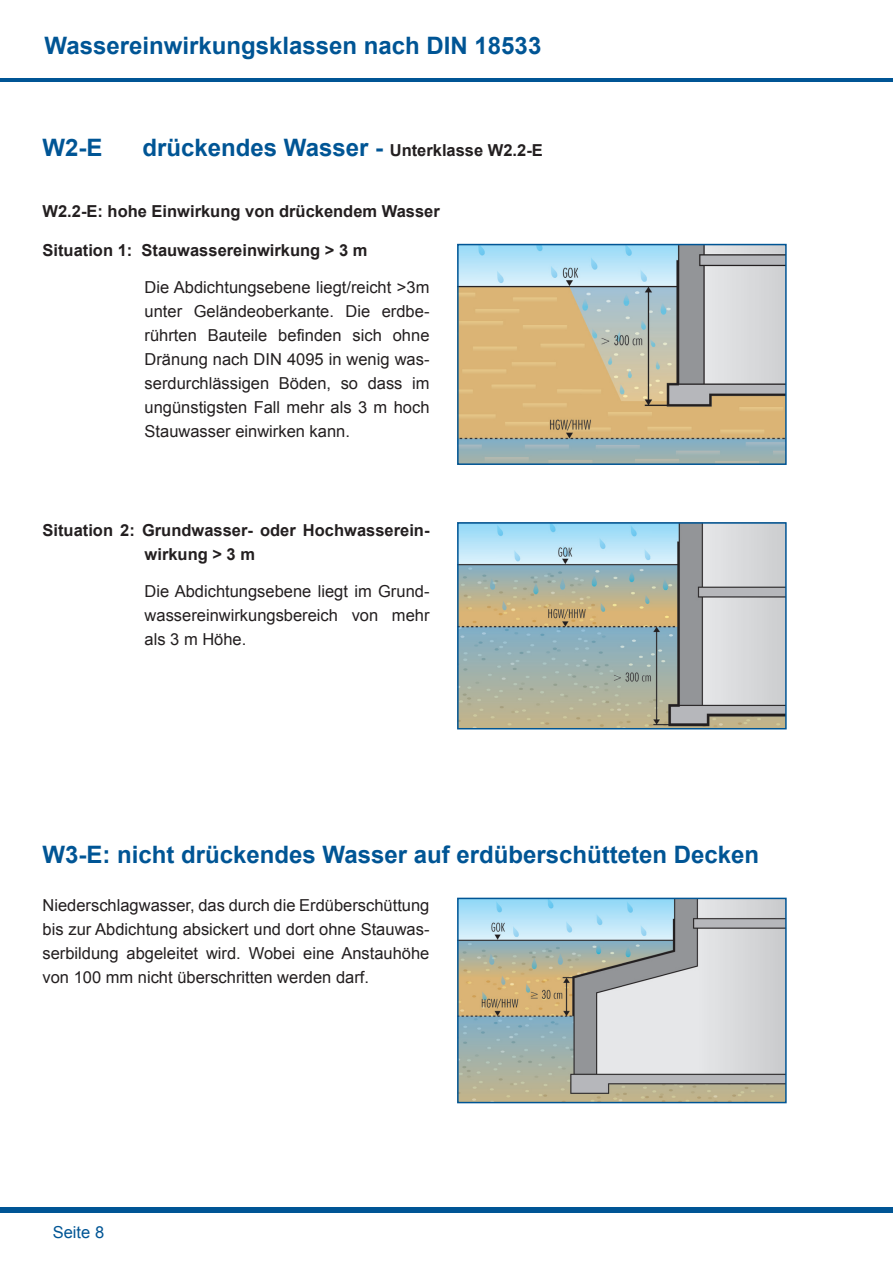
<style>
.page{position:relative;width:893px;height:1263px;background:#fff}
.page>*{position:absolute;margin:0;border:0;box-sizing:border-box;transform-origin:0 0}
.t1{font:700 24px "Arial";color:#005595}
.t2{font:16.5px/24px "Arial";color:#231f20;text-align:justify}
.t3{font:700 16.5px/24px "Arial";color:#231f20}
.t4{font:16.5px "Arial";color:#005595}
.s1{font-size:16.5px;color:#231f20}
</style>
<div class="page">
<hr style="left:0;top:78px;width:893px;height:4px;background:#005595">
<div style="left:0;top:1208px;width:893px;height:5px;background:#005595"></div>
<img style="left:460px;top:247px;width:324px;height:215px">
<div style="left:457px;top:244px;width:330px;height:221px;border:2px solid #005595"></div>
<img style="left:460px;top:525px;width:324px;height:201px">
<div style="left:457px;top:522px;width:330px;height:207px;border:2px solid #005595"></div>
<img style="left:460px;top:901px;width:324px;height:199px">
<div style="left:457px;top:898px;width:330px;height:205px;border:2px solid #005595"></div>
<h1 class="t1" style="left:45px;top:30px;width:498px">Wassereinwirkungsklassen nach DIN 18533</h1>
<h1 class="t1" style="left:43px;top:131px;width:61px">W2-E</h1>
<h1 class="t1" style="left:143px;top:131px;width:402px">drückendes Wasser - <span class="s1">Unterklasse W2.2-E</span></h1>
<p class="t3" style="left:43px;top:200px;width:399px">W2.2-E: hohe Einwirkung von drückendem Wasser</p>
<p class="t3" style="left:43px;top:238px;width:327px">Situation 1: Stauwassereinwirkung &gt; 3 m</p>
<p class="t2" style="left:145px;top:275px;width:286px">Die Abdichtungsebene liegt/reicht &gt;3m unter Geländeoberkante. Die erdbe&shy;rührten Bauteile befinden sich ohne Dränung nach DIN 4095 in wenig was&shy;serdurchlässigen Böden, so dass im ungünstigsten Fall mehr als 3 m hoch Stauwasser einwirken kann.</p>
<p class="t3" style="left:145px;top:518px;width:286px;text-indent:-102px">Situation 2: Grundwasser- oder Hochwasserein&shy;wirkung &gt; 3 m</p>
<p class="t2" style="left:145px;top:579px;width:286px">Die Abdichtungsebene liegt im Grund&shy;wassereinwirkungsbereich von mehr als 3 m Höhe.</p>
<h1 class="t1" style="left:43px;top:839px;width:718px">W3-E: nicht drückendes Wasser auf erdüberschütteten Decken</h1>
<p class="t2" style="left:43px;top:893px;width:388px">Niederschlagwasser, das durch die Erdüberschüttung bis zur Abdichtung absickert und dort ohne Stauwas&shy;serbildung abgeleitet wird. Wobei eine Anstauhöhe von 100 mm nicht überschritten werden darf.</p>
<p class="t4" style="left:53px;top:1221px;width:39px">Seite</p>
</div>
